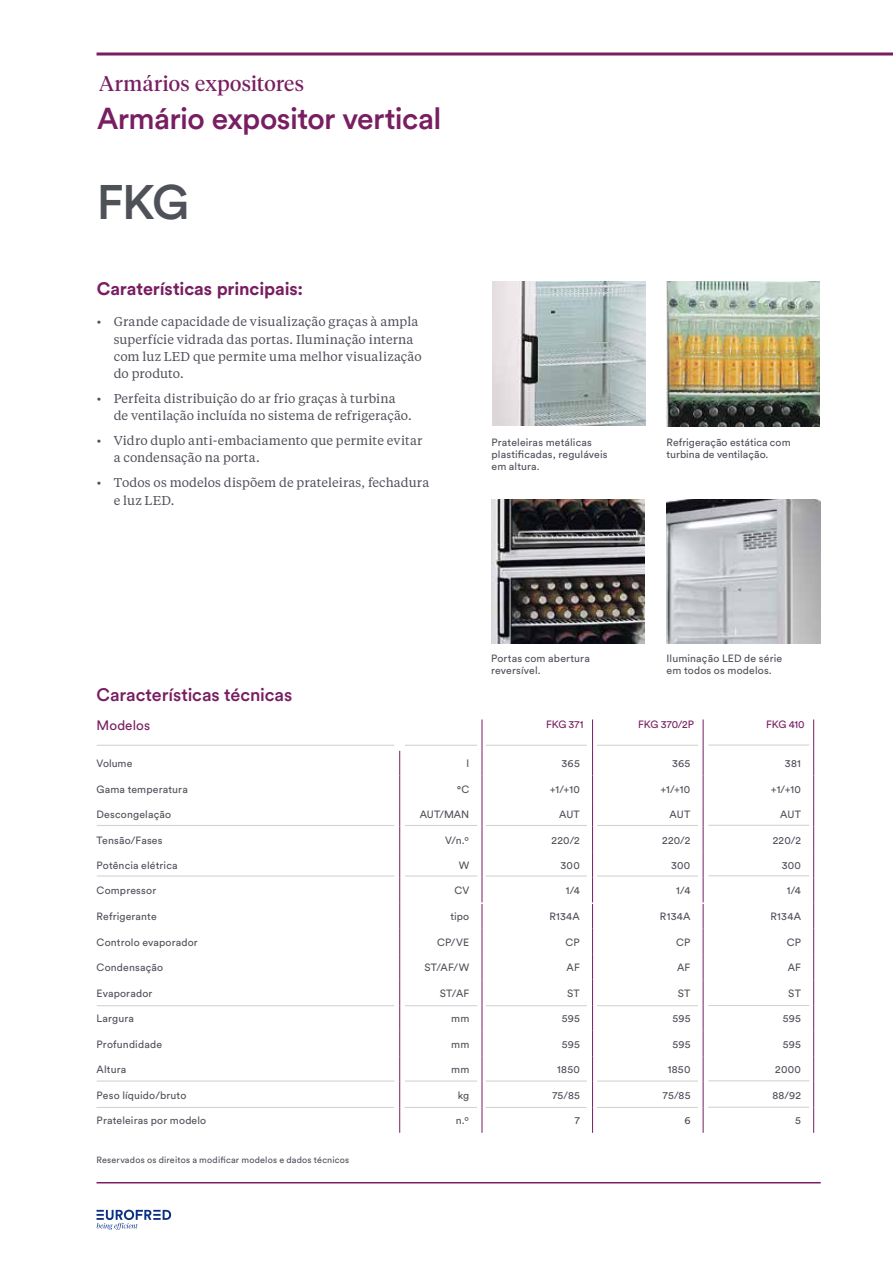
<style>
.page{position:relative;width:893px;height:1263px;background:#fff}
.page>*{position:absolute;margin:0;border:0;box-sizing:border-box;transform-origin:0 0}
.t1{font:500 48px "Circular Std";color:#4f5159}
.t2{font:500 30px "Circular Std";letter-spacing:-.02em;color:#781e61}
.t3{font:21px "Tiempos Display";letter-spacing:.02em;color:#781e61}
.t4{font:700 18px "Circular Std";letter-spacing:-.005em;color:#781e61}
.t5{font:500 18px "Circular Std";letter-spacing:-.005em;color:#781e61}
.t6{font:13.5px "Circular Std";letter-spacing:.01em;color:#781e61}
.t7{font:12.75px/17.2px "Tiempos Text";letter-spacing:.01em;color:#4f5159}
.t8{font:10.5px/12px "Circular Std";letter-spacing:.015em;color:#4f5159}
.t9{font:10.5px "Circular Std";letter-spacing:-.01em;color:#781e61}
.t10{font:9px "Circular Std";letter-spacing:.02em;color:#4f5159}
</style>
<div class="page">
<svg style="left:97px;top:1210px;width:74px;height:20px"></svg>
<hr style="left:97px;top:52px;width:796px;height:3px;background:#781e61">
<hr style="left:97px;top:1182px;width:724px;height:1px;background:#781e61">
<hr style="left:482px;top:719px;width:1px;height:31px;background:#781e61">
<svg style="left:482px;top:750px;width:1px;height:383px"></svg>
<hr style="left:592px;top:719px;width:1px;height:31px;background:#781e61">
<hr style="left:703px;top:719px;width:1px;height:31px;background:#781e61">
<svg style="left:592px;top:750px;width:1px;height:383px"></svg>
<svg style="left:703px;top:750px;width:1px;height:383px"></svg>
<hr style="left:813px;top:719px;width:1px;height:31px;background:#781e61">
<svg style="left:813px;top:750px;width:1px;height:383px"></svg>
<svg style="left:399px;top:751px;width:1px;height:382px"></svg>
<img style="left:492px;top:281px;width:153px;height:145px">
<img style="left:667px;top:282px;width:153px;height:144px">
<img style="left:491px;top:499px;width:154px;height:145px">
<img style="left:667px;top:499px;width:153px;height:145px">
<hr style="left:97px;top:745px;width:297px;height:1px;background:#d3d3d6">
<hr style="left:405px;top:745px;width:72px;height:1px;background:#d3d3d6">
<hr style="left:486px;top:745px;width:101px;height:1px;background:#d3d3d6">
<hr style="left:597px;top:745px;width:101px;height:1px;background:#d3d3d6">
<hr style="left:708px;top:744px;width:101px;height:2px;background:#d3d3d6">
<hr style="left:97px;top:825px;width:297px;height:1px;background:#d3d3d6">
<hr style="left:405px;top:825px;width:72px;height:1px;background:#d3d3d6">
<hr style="left:486px;top:825px;width:101px;height:1px;background:#d3d3d6">
<hr style="left:597px;top:825px;width:101px;height:1px;background:#d3d3d6">
<hr style="left:708px;top:825px;width:101px;height:1px;background:#d3d3d6">
<hr style="left:97px;top:875px;width:297px;height:1px;background:#d3d3d6">
<hr style="left:405px;top:875px;width:72px;height:1px;background:#d3d3d6">
<hr style="left:486px;top:875px;width:101px;height:1px;background:#d3d3d6">
<hr style="left:597px;top:875px;width:101px;height:1px;background:#d3d3d6">
<hr style="left:708px;top:875px;width:101px;height:1px;background:#d3d3d6">
<hr style="left:97px;top:1005px;width:297px;height:1px;background:#d3d3d6">
<hr style="left:405px;top:1005px;width:72px;height:1px;background:#d3d3d6">
<hr style="left:486px;top:1005px;width:101px;height:1px;background:#d3d3d6">
<hr style="left:597px;top:1005px;width:101px;height:1px;background:#d3d3d6">
<hr style="left:708px;top:1005px;width:101px;height:1px;background:#d3d3d6">
<hr style="left:97px;top:1080px;width:297px;height:1px;background:#d3d3d6">
<hr style="left:405px;top:1080px;width:72px;height:1px;background:#d3d3d6">
<hr style="left:486px;top:1080px;width:101px;height:1px;background:#d3d3d6">
<hr style="left:597px;top:1080px;width:101px;height:1px;background:#d3d3d6">
<hr style="left:708px;top:1080px;width:101px;height:1px;background:#d3d3d6">
<hr style="left:97px;top:1107px;width:297px;height:1px;background:#d3d3d6">
<hr style="left:405px;top:1107px;width:72px;height:1px;background:#d3d3d6">
<hr style="left:486px;top:1107px;width:101px;height:1px;background:#d3d3d6">
<hr style="left:597px;top:1107px;width:101px;height:1px;background:#d3d3d6">
<hr style="left:708px;top:1107px;width:101px;height:1px;background:#d3d3d6">
<h3 class="t3" style="left:99px;top:70px;width:206px">Armários expositores</h3>
<h2 class="t2" style="left:97px;top:100px;width:346px">Armário expositor vertical</h2>
<h1 class="t1" style="left:97px;top:172px;width:94px">FKG</h1>
<h3 class="t4" style="left:97px;top:277px;width:208px">Caraterísticas principais:</h3>
<p class="t7" style="left:114px;top:313px;width:309px;text-indent:-17px">• Grande capacidade de visualização graças à ampla superfície vidrada das portas. Iluminação interna com luz LED que permite uma melhor visualização do produto.</p>
<p class="t7" style="left:114px;top:389px;width:299px;text-indent:-17px">• Perfeita distribuição do ar frio graças à turbina de ventilação incluída no sistema de refrigeração.</p>
<p class="t7" style="left:114px;top:431px;width:310px;text-indent:-17px">• Vidro duplo anti-embaciamento que permite evitar a condensação na porta.</p>
<p class="t7" style="left:114px;top:474px;width:317px;text-indent:-17px">• Todos os modelos dispõem de prateleiras, fechadura e luz LED.</p>
<h3 class="t5" style="left:97px;top:683px;width:197px">Características técnicas</h3>
<p class="t8" style="left:491px;top:436px;width:118px">Prateleiras metálicas plastificadas, reguláveis em altura.</p>
<p class="t8" style="left:667px;top:436px;width:126px">Refrigeração estática com turbina de ventilação.</p>
<p class="t8" style="left:491px;top:652px;width:100px">Portas com abertura reversível.</p>
<p class="t8" style="left:667px;top:652px;width:117px">Iluminação LED de série em todos os modelos.</p>
<p class="t6" style="left:97px;top:717px;width:55px">Modelos</p>
<p class="t9" style="left:546px;top:718px;width:39px">FKG 371</p>
<p class="t9" style="left:638px;top:718px;width:57px">FKG 370/2P</p>
<p class="t9" style="left:766px;top:718px;width:40px">FKG 410</p>
<p class="t8" style="left:97px;top:758px;width:37px">Volume</p>
<p class="t8" style="left:467px;top:758px;width:4px">l</p>
<p class="t8" style="left:562px;top:758px;width:20px">365</p>
<p class="t8" style="left:672px;top:758px;width:20px">365</p>
<p class="t8" style="left:785px;top:758px;width:17px">381</p>
<p class="t8" style="left:97px;top:783px;width:93px">Gama temperatura</p>
<p class="t8" style="left:457px;top:783px;width:14px">°C</p>
<p class="t8" style="left:550px;top:783px;width:32px">+1/+10</p>
<p class="t8" style="left:660px;top:783px;width:32px">+1/+10</p>
<p class="t8" style="left:771px;top:783px;width:32px">+1/+10</p>
<p class="t8" style="left:97px;top:808px;width:76px">Descongelação</p>
<p class="t8" style="left:420px;top:808px;width:51px">AUT/MAN</p>
<p class="t8" style="left:559px;top:808px;width:22px">AUT</p>
<p class="t8" style="left:670px;top:808px;width:22px">AUT</p>
<p class="t8" style="left:780px;top:808px;width:22px">AUT</p>
<p class="t8" style="left:97px;top:834px;width:68px">Tensão/Fases</p>
<p class="t8" style="left:445px;top:834px;width:26px">V/n.º</p>
<p class="t8" style="left:552px;top:834px;width:30px">220/2</p>
<p class="t8" style="left:662px;top:834px;width:30px">220/2</p>
<p class="t8" style="left:773px;top:834px;width:30px">220/2</p>
<p class="t8" style="left:97px;top:859px;width:83px">Potência elétrica</p>
<p class="t8" style="left:459px;top:859px;width:12px">W</p>
<p class="t8" style="left:561px;top:859px;width:21px">300</p>
<p class="t8" style="left:671px;top:859px;width:21px">300</p>
<p class="t8" style="left:782px;top:859px;width:21px">300</p>
<p class="t8" style="left:97px;top:884px;width:61px">Compressor</p>
<p class="t8" style="left:454px;top:884px;width:16px">CV</p>
<p class="t8" style="left:566px;top:884px;width:16px">1/4</p>
<p class="t8" style="left:676px;top:884px;width:16px">1/4</p>
<p class="t8" style="left:787px;top:884px;width:16px">1/4</p>
<p class="t8" style="left:97px;top:910px;width:62px">Refrigerante</p>
<p class="t8" style="left:450px;top:910px;width:20px">tipo</p>
<p class="t8" style="left:549px;top:910px;width:32px">R134A</p>
<p class="t8" style="left:660px;top:910px;width:32px">R134A</p>
<p class="t8" style="left:770px;top:910px;width:32px">R134A</p>
<p class="t8" style="left:97px;top:936px;width:103px">Controlo evaporador</p>
<p class="t8" style="left:437px;top:936px;width:34px">CP/VE</p>
<p class="t8" style="left:565px;top:936px;width:16px">CP</p>
<p class="t8" style="left:676px;top:936px;width:16px">CP</p>
<p class="t8" style="left:787px;top:936px;width:16px">CP</p>
<p class="t8" style="left:97px;top:961px;width:68px">Condensação</p>
<p class="t8" style="left:424px;top:961px;width:46px">ST/AF/W</p>
<p class="t8" style="left:567px;top:961px;width:15px">AF</p>
<p class="t8" style="left:677px;top:961px;width:15px">AF</p>
<p class="t8" style="left:788px;top:961px;width:15px">AF</p>
<p class="t8" style="left:97px;top:987px;width:57px">Evaporador</p>
<p class="t8" style="left:440px;top:987px;width:31px">ST/AF</p>
<p class="t8" style="left:567px;top:987px;width:14px">ST</p>
<p class="t8" style="left:678px;top:987px;width:14px">ST</p>
<p class="t8" style="left:788px;top:987px;width:14px">ST</p>
<p class="t8" style="left:97px;top:1012px;width:39px">Largura</p>
<p class="t8" style="left:451px;top:1012px;width:20px">mm</p>
<p class="t8" style="left:562px;top:1012px;width:20px">595</p>
<p class="t8" style="left:672px;top:1012px;width:20px">595</p>
<p class="t8" style="left:783px;top:1012px;width:20px">595</p>
<p class="t8" style="left:97px;top:1038px;width:67px">Profundidade</p>
<p class="t8" style="left:451px;top:1038px;width:20px">mm</p>
<p class="t8" style="left:562px;top:1038px;width:20px">595</p>
<p class="t8" style="left:672px;top:1038px;width:20px">595</p>
<p class="t8" style="left:783px;top:1038px;width:20px">595</p>
<p class="t8" style="left:97px;top:1063px;width:31px">Altura</p>
<p class="t8" style="left:451px;top:1063px;width:20px">mm</p>
<p class="t8" style="left:557px;top:1063px;width:24px">1850</p>
<p class="t8" style="left:668px;top:1063px;width:24px">1850</p>
<p class="t8" style="left:775px;top:1063px;width:27px">2000</p>
<p class="t8" style="left:97px;top:1089px;width:91px">Peso líquido/bruto</p>
<p class="t8" style="left:458px;top:1089px;width:13px">kg</p>
<p class="t8" style="left:552px;top:1089px;width:29px">75/85</p>
<p class="t8" style="left:663px;top:1089px;width:29px">75/85</p>
<p class="t8" style="left:772px;top:1089px;width:30px">88/92</p>
<p class="t8" style="left:97px;top:1114px;width:111px">Prateleiras por modelo</p>
<p class="t8" style="left:456px;top:1114px;width:15px">n.º</p>
<p class="t8" style="left:575px;top:1114px;width:7px">7</p>
<p class="t8" style="left:684px;top:1114px;width:8px">6</p>
<p class="t8" style="left:795px;top:1114px;width:7px">5</p>
<p class="t10" style="left:97px;top:1154px;width:254px">Reservados os direitos a modificar modelos e dados técnicos</p>
</div>
